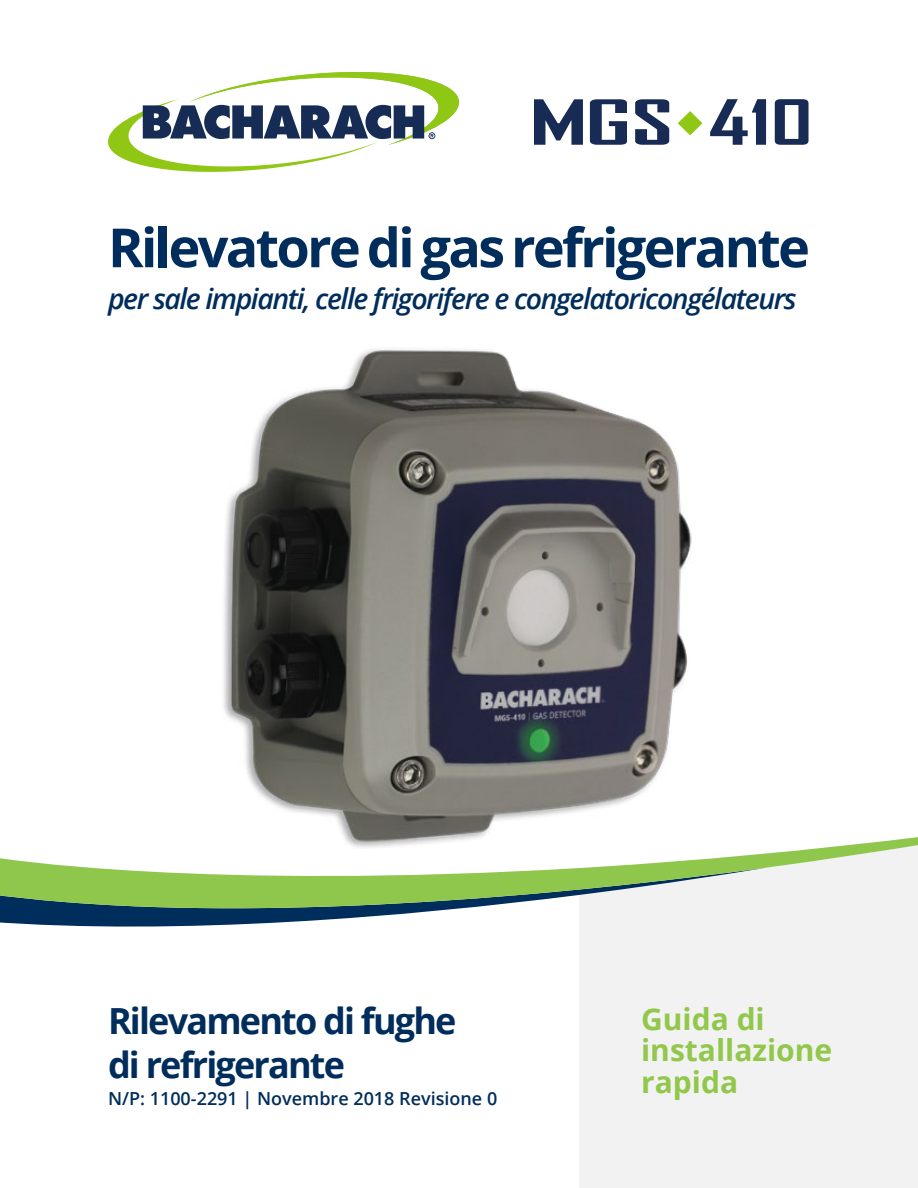
<style>
.page{position:relative;width:918px;height:1188px;background:#fff}
.page>*{position:absolute;margin:0;border:0;box-sizing:border-box;transform-origin:0 0}
.t1{font:700 54px "Open Sans";letter-spacing:-.05em;color:#002d5b}
.t2{font:700 36px/43.5px "Open Sans";letter-spacing:-.05em;color:#002d5b}
.t3{font:700 30px/31.5px "Open Sans";color:#91c84c}
.t4{font:italic 600 28.5px "Open Sans";letter-spacing:-.05em;color:#002d5b}
.t5{font:600 18px "Open Sans";color:#002d5b}
</style>
<div class="page">
<div style="left:579px;top:908px;width:339px;height:280px;background:#f2f2f2"></div>
<svg style="left:0;top:908px;width:767px;height:28px"></svg>
<svg style="left:0;top:837px;width:918px;height:71px"></svg>
<svg style="left:108px;top:72px;width:351px;height:100px"></svg>
<img style="left:166px;top:349px;width:589px;height:500px">
<svg style="left:534px;top:99px;width:49px;height:46px"></svg>
<svg style="left:590px;top:99px;width:37px;height:46px"></svg>
<svg style="left:635px;top:99px;width:34px;height:46px"></svg>
<svg style="left:678px;top:111px;width:24px;height:24px"></svg>
<svg style="left:710px;top:99px;width:56px;height:46px"></svg>
<svg style="left:775px;top:99px;width:34px;height:46px"></svg>
<h1 class="t1" style="left:108px;top:210px;width:703px">Rilevatore di gas refrigerante</h1>
<p class="t4" style="left:108px;top:279px;width:690px">per sale impianti, celle frigorifere e congelatoricongélateurs</p>
<p class="t2" style="left:108px;top:999px;width:350px">Rilevamento di fughe di refrigerante</p>
<p class="t5" style="left:108px;top:1086px;width:391px">N/P: 1100-2291 | Novembre 2018 Revisione 0</p>
<p class="t3" style="left:641px;top:1002px;width:193px">Guida di installazione rapida</p>
</div>
